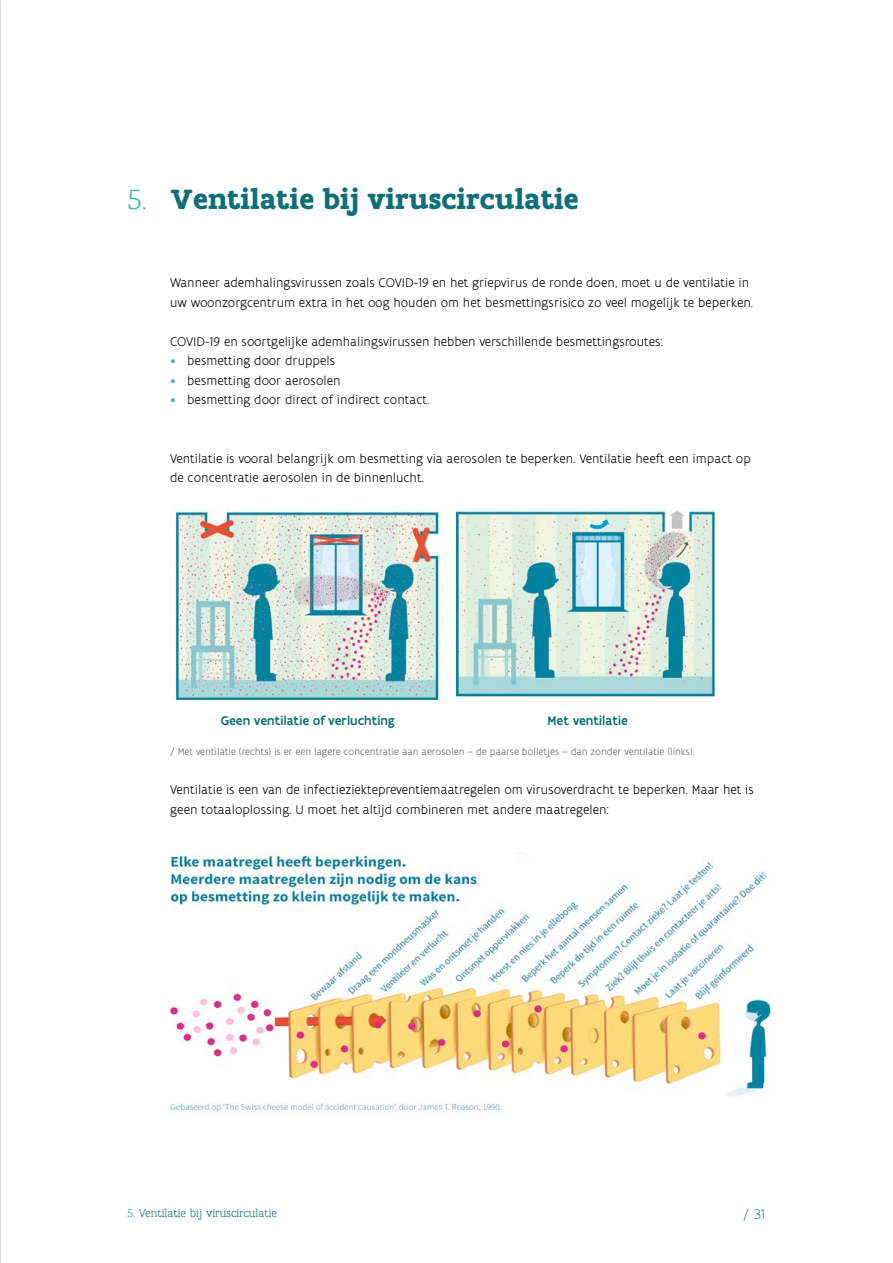
<style>
.page{position:relative;width:893px;height:1263px;background:#fff}
.page>*{position:absolute;margin:0;border:0;box-sizing:border-box;transform-origin:0 0}
.t1{font:700 30px "Flanders Art Serif";color:#0f6f78}
.t2{font:300 15px "Flanders Art Sans";color:#25949d}
.t3{font:300 13.5px/19.5px "Flanders Art Sans";color:#000}
.t4{font:500 13.5px "Flanders Art Sans";color:#0f6f78}
.t5{font:300 12px "Flanders Art Serif";color:#0f6f78}
.t6{font:300 10.5px "Flanders Art Sans";color:#646363}
.s1{font-weight:300;color:#42b6be}
.s2{font-size:15px;color:#42b6be}
.s3{color:#25949d}
</style>
<div class="page">
<img style="left:0;top:0;width:1px;height:1263px">
<img style="left:173px;top:504px;width:543px;height:196px">
<img style="left:170px;top:853px;width:601px;height:262px">
<h1 class="t1" style="left:128px;top:180px;width:453px"><span class="s1">5.</span> Ventilatie bij viruscirculatie</h1>
<p class="t3" style="left:170px;top:273px;width:585px">Wanneer ademhalingsvirussen zoals COVID-19 en het griepvirus de ronde doen, moet u de ventilatie in uw woonzorgcentrum extra in het oog houden om het besmettingsrisico zo veel mogelijk te beperken.</p>
<p class="t3" style="left:170px;top:331px;width:494px">COVID-19 en soortgelijke ademhalingsvirussen hebben verschillende besmettingsroutes:</p>
<p class="t3" style="left:170px;top:351px;width:167px"><span class="s2">•</span> besmetting door druppels</p>
<p class="t3" style="left:170px;top:370px;width:172px"><span class="s2">•</span> besmetting door aerosolen</p>
<p class="t3" style="left:170px;top:390px;width:261px"><span class="s2">•</span> besmetting door direct of indirect contact.</p>
<p class="t3" style="left:170px;top:448px;width:582px">Ventilatie is vooral belangrijk om besmetting via aerosolen te beperken. Ventilatie heeft een impact op de concentratie aerosolen in de binnenlucht.</p>
<p class="t4" style="left:221px;top:712px;width:175px">Geen ventilatie of verluchting</p>
<p class="t4" style="left:547px;top:712px;width:82px">Met ventilatie</p>
<p class="t6" style="left:170px;top:745px;width:526px">/ Met ventilatie (rechts) is er een lagere concentratie aan aerosolen – de paarse bolletjes – dan zonder ventilatie (links).</p>
<p class="t3" style="left:170px;top:780px;width:585px">Ventilatie is een van de infectieziektepreventiemaatregelen om virusoverdracht te beperken. Maar het is geen totaaloplossing. U moet het altijd combineren met andere maatregelen:</p>
<p class="t5" style="left:128px;top:1206px;width:151px"><span class="s3">5.</span> Ventilatie bij viruscirculatie</p>
<p class="t2" style="left:743px;top:1205px;width:24px">/ 31</p>
</div>
